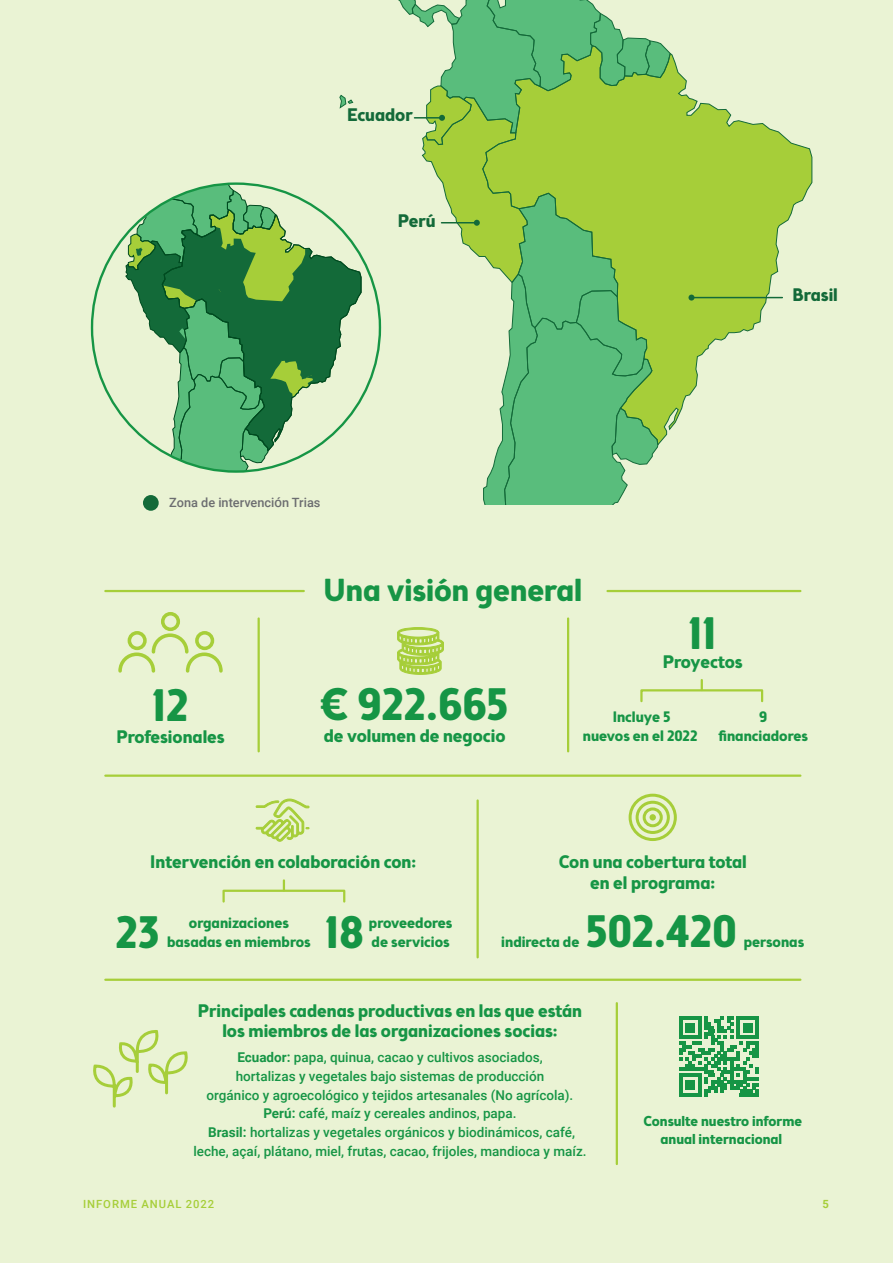
<style>
.page{position:relative;width:893px;height:1263px;background:#eaf3d4}
.page>*{position:absolute;margin:0;border:0;box-sizing:border-box;transform-origin:0 0}
.t1{font:700 45px "Brooklyn Samuels Five";color:#169545}
.t2{font:700 31.5px "Brooklyn Samuels Five";color:#169545}
.t3{font:700 18px/19.5px "Brooklyn Samuels Five";color:#169545;text-align:center}
.t4{font:700 18px "Brooklyn Samuels Five";color:#136a39}
.t5{font:700 15px/19.5px "Brooklyn Samuels Five";color:#169545}
.t6{font:700 14.25px/18px "Brooklyn Samuels Five";color:#169545;text-align:center}
.t7{font:500 13.5px/18.8px "Roboto";color:#169545;text-align:center}
.Broodtekst_70_zwart{font:500 12.75px "Roboto";color:#6c6d70}
.Broodtekst_70_zwart-2{font:500 11.25px "Roboto";letter-spacing:.085em;color:#a6ce39}
.Broodtekst_70_zwart-3{font:700 11.25px "Roboto";color:#a6ce39}
.s1{font-weight:700}
</style>
<div class="page">
<svg style="left:147px;top:53px;width:666px;height:443px"></svg>
<svg style="left:339px;top:94px;width:15px;height:16px"></svg>
<svg style="left:397px;top:627px;width:47px;height:48px"></svg>
<svg style="left:255px;top:798px;width:55px;height:44px"></svg>
<div style="left:143px;top:495px;width:16px;height:16px;background:#136a39;border-radius:50%"></div>
<svg style="left:92px;top:184px;width:270px;height:288px"></svg>
<hr style="left:258px;top:618px;width:2px;height:133px;background:#a6ce39">
<hr style="left:476px;top:800px;width:3px;height:157px;background:#a6ce39">
<hr style="left:616px;top:1003px;width:2px;height:161px;background:#a6ce39">
<hr style="left:567px;top:618px;width:2px;height:133px;background:#a6ce39">
<hr style="left:105px;top:774px;width:695px;height:3px;background:#a6ce39">
<hr style="left:105px;top:590px;width:199px;height:2px;background:#a6ce39">
<hr style="left:607px;top:590px;width:193px;height:2px;background:#a6ce39">
<hr style="left:105px;top:978px;width:695px;height:3px;background:#a6ce39">
<div style="left:643px;top:807px;width:20px;height:20px;border:3px solid #a6ce39;border-radius:50%"></div>
<div style="left:649px;top:814px;width:7px;height:6px;background:#a6ce39;border-radius:50%"></div>
<div style="left:636px;top:801px;width:34px;height:33px;border:3px solid #a6ce39;border-radius:50%"></div>
<div style="left:629px;top:794px;width:48px;height:47px;border:3px solid #a6ce39;border-radius:50%"></div>
<svg style="left:93px;top:1030px;width:95px;height:78px"></svg>
<div style="left:640px;top:689px;width:123px;height:13px;border:2px solid #a6ce39"></div>
<svg style="left:701px;top:680px;width:2px;height:10px"></svg>
<div style="left:222px;top:890px;width:123px;height:13px;border:2px solid #a6ce39"></div>
<svg style="left:283px;top:880px;width:2px;height:10px"></svg>
<div style="left:161px;top:612px;width:19px;height:19px;border:4px solid #a6ce39;border-radius:50%"></div>
<div style="left:195px;top:631px;width:19px;height:19px;border:4px solid #a6ce39;border-radius:50%"></div>
<div style="left:128px;top:631px;width:19px;height:19px;border:4px solid #a6ce39;border-radius:50%"></div>
<svg style="left:118px;top:632px;width:105px;height:41px"></svg>
<hr style="left:691px;top:297px;width:91px;height:1px;background:#136a39">
<svg style="left:688px;top:295px;width:6px;height:6px"></svg>
<svg style="left:387px;top:0;width:284px;height:505px"></svg>
<svg style="left:679px;top:1016px;width:80px;height:80px"></svg>
<hr style="left:679px;top:1093px;width:22px;height:3px;background:#169545">
<div style="left:685px;top:1080px;width:10px;height:10px;background:#169545"></div>
<p class="t4" style="left:347px;top:105px;width:67px">Ecuador</p>
<p class="t4" style="left:398px;top:210px;width:39px">Perú</p>
<p class="Broodtekst_70_zwart" style="left:169px;top:494px;width:153px">Zona de intervenciÓn Trias</p>
<p class="t2" style="left:324px;top:571px;width:260px">Una visión general</p>
<p class="t4" style="left:792px;top:284px;width:47px">Brasil</p>
<p class="t1" style="left:689px;top:607px;width:29px">11</p>
<p class="t3" style="left:663px;top:654px;width:81px">Proyectos</p>
<p class="t1" style="left:152px;top:679px;width:38px">12</p>
<p class="t3" style="left:116px;top:729px;width:110px">Profesionales</p>
<p class="t1" style="left:321px;top:678px;width:189px">€ 922.665</p>
<p class="t3" style="left:324px;top:728px;width:183px">de volumen de negocio</p>
<p class="t3" style="left:150px;top:853px;width:267px">Intervención en colaboración con:</p>
<p class="t5" style="left:613px;top:708px;width:59px">Incluye 5</p>
<p class="t5" style="left:583px;top:727px;width:116px">nuevos en el 2022</p>
<p class="t5" style="left:759px;top:708px;width:10px">9</p>
<p class="t5" style="left:718px;top:727px;width:91px">financiadores</p>
<p class="t3" style="left:559px;top:853px;width:190px">Con una cobertura total</p>
<p class="t3" style="left:590px;top:874px;width:127px">en el programa:</p>
<p class="t1" style="left:115px;top:906px;width:45px">23</p>
<p class="t1" style="left:325px;top:906px;width:41px">18</p>
<p class="t5" style="left:189px;top:914px;width:101px">organizaciones</p>
<p class="t5" style="left:167px;top:933px;width:145px">basadas en miembros</p>
<p class="t5" style="left:369px;top:914px;width:85px">proveedores de servicios</p>
<p class="t5" style="left:501px;top:933px;width:80px">indirecta de</p>
<p class="t1" style="left:585px;top:905px;width:153px">502.420</p>
<p class="t5" style="left:744px;top:933px;width:62px">personas</p>
<p class="t3" style="left:198px;top:1003px;width:386px">Principales cadenas productivas en las que están los miembros de las organizaciones socias:</p>
<p class="t7" style="left:237px;top:1047px;width:307px"><span class="s1">Ecuador:</span> papa, quinua, cacao y cultivos asociados,</p>
<p class="t7" style="left:236px;top:1066px;width:310px">hortalizas y vegetales bajo sistemas de producción</p>
<p class="t7" style="left:207px;top:1085px;width:368px">orgánico y agroecológico y tejidos artesanales (No agrícola).</p>
<p class="t7" style="left:263px;top:1104px;width:255px"><span class="s1">Perú:</span> café, maíz y cereales andinos, papa.</p>
<p class="t7" style="left:193px;top:1122px;width:395px"><span class="s1">Brasil:</span> hortalizas y vegetales orgánicos y biodinámicos, café, leche, açaí, plátano, miel, frutas, cacao, frijoles, mandioca y maíz.</p>
<p class="t6" style="left:643px;top:1113px;width:160px">Consulte nuestro informe anual internacional</p>
<p class="Broodtekst_70_zwart-2" style="left:83px;top:1196px;width:133px">INFORME ANUAL 2022</p>
<p class="Broodtekst_70_zwart-3" style="left:822px;top:1196px;width:8px">5</p>
</div>
